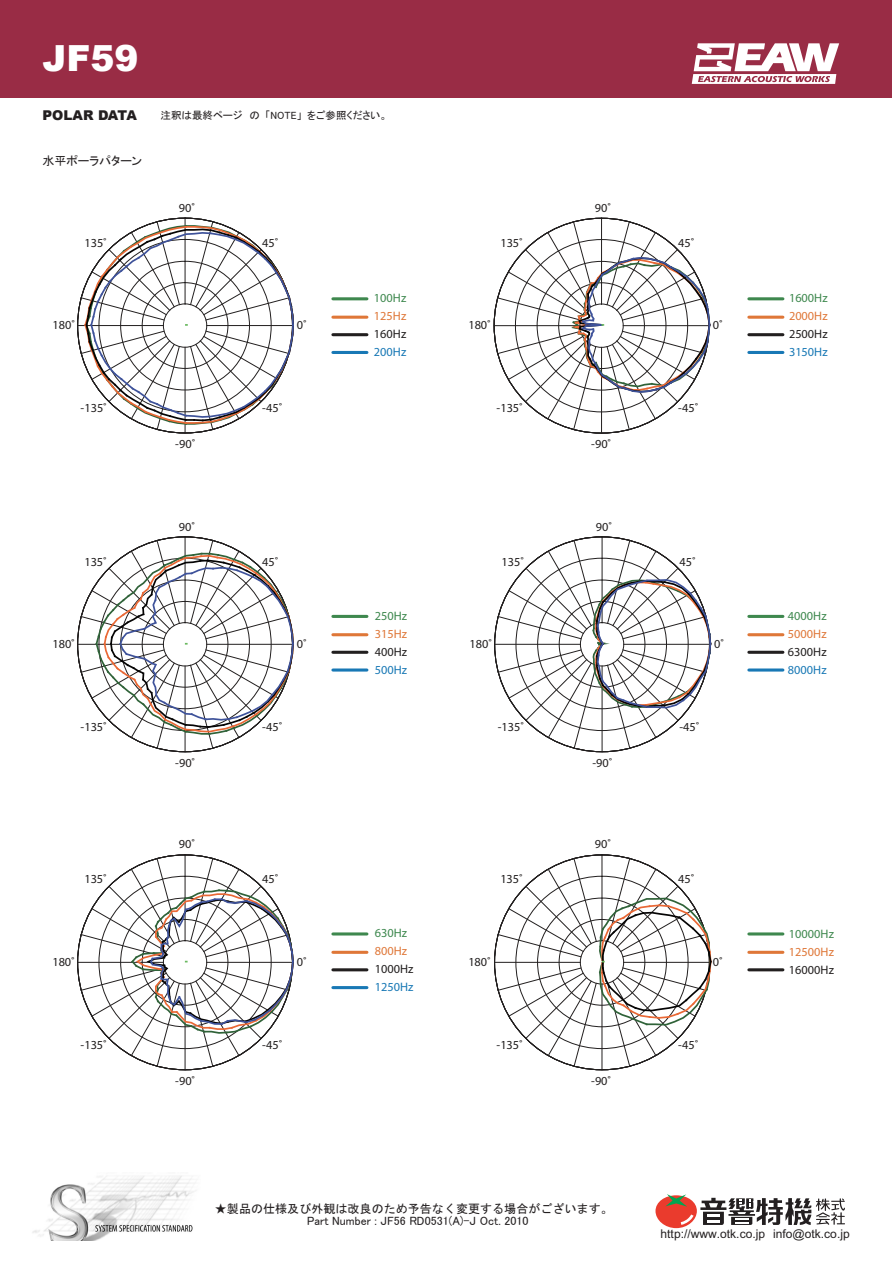
<style>
.page{position:relative;width:893px;height:1263px;background:#fff}
.page>*{position:absolute;margin:0;border:0;box-sizing:border-box;transform-origin:0 0}
.t1{font:900 36px "Arial";color:#fff}
.Arial_Black{font:900 13.5px "Arial";color:#231f20}
.t2{font:12.3px/18px "Myriad Pro";color:#221f1f}
.t3{font:12.3px/18px "Myriad Pro";color:#3e884e;text-align:justify}
.データ{font:12px "MS P Gothic";color:#231f20}
.t4{font:12px "Arial";color:#231f20}
.t5{font:12px "MS Gothic";color:#231f20}
.注意書き{font:10.5px "MS P Gothic";color:#231f20}
.s1{color:#df7738}
.s2{color:#221f1f}
.s3{color:#1878b5}
.s4{color:#3e884e}
</style>
<div class="page">
<div style="left:0;top:0;width:892px;height:97px;background:#992c45"></div>
<svg style="left:692px;top:43px;width:147px;height:41px"></svg>
<img style="left:32px;top:1175px;width:163px;height:65px">
<div style="left:655px;top:1195px;width:42px;height:33px;background:#ea3b2d;border-radius:50%"></div>
<svg style="left:665px;top:1194px;width:22px;height:12px"></svg>
<svg style="left:681px;top:1214px;width:13px;height:11px"></svg>
<svg style="left:700px;top:1198px;width:145px;height:27px"></svg>
<hr style="left:185px;top:218px;width:1px;height:86px;background:#221f1f">
<hr style="left:185px;top:347px;width:1px;height:86px;background:#221f1f">
<hr style="left:78px;top:325px;width:85px;height:1px;background:#221f1f">
<hr style="left:185px;top:537px;width:1px;height:86px;background:#221f1f">
<hr style="left:185px;top:666px;width:1px;height:86px;background:#221f1f">
<hr style="left:78px;top:644px;width:85px;height:1px;background:#221f1f">
<hr style="left:185px;top:855px;width:1px;height:86px;background:#221f1f">
<hr style="left:185px;top:984px;width:1px;height:86px;background:#221f1f">
<hr style="left:78px;top:962px;width:85px;height:1px;background:#221f1f">
<hr style="left:602px;top:855px;width:1px;height:86px;background:#221f1f">
<hr style="left:602px;top:984px;width:1px;height:86px;background:#221f1f">
<hr style="left:495px;top:962px;width:85px;height:1px;background:#221f1f">
<hr style="left:602px;top:537px;width:1px;height:86px;background:#221f1f">
<hr style="left:602px;top:666px;width:1px;height:86px;background:#221f1f">
<hr style="left:495px;top:644px;width:85px;height:1px;background:#221f1f">
<hr style="left:601px;top:218px;width:1px;height:86px;background:#221f1f">
<hr style="left:601px;top:347px;width:1px;height:86px;background:#221f1f">
<hr style="left:494px;top:325px;width:86px;height:1px;background:#221f1f">
<hr style="left:333px;top:333px;width:34px;height:3px;background:#221f1f">
<hr style="left:333px;top:316px;width:34px;height:3px;background:#df7738">
<hr style="left:333px;top:297px;width:34px;height:3px;background:#3e884e">
<hr style="left:333px;top:351px;width:34px;height:3px;background:#1878b5">
<hr style="left:749px;top:333px;width:34px;height:3px;background:#221f1f">
<hr style="left:749px;top:316px;width:34px;height:3px;background:#df7738">
<hr style="left:749px;top:297px;width:34px;height:3px;background:#3e884e">
<hr style="left:749px;top:351px;width:34px;height:3px;background:#1878b5">
<hr style="left:333px;top:651px;width:34px;height:3px;background:#221f1f">
<hr style="left:333px;top:633px;width:34px;height:3px;background:#df7738">
<hr style="left:333px;top:615px;width:34px;height:3px;background:#3e884e">
<hr style="left:333px;top:668px;width:34px;height:3px;background:#1878b5">
<hr style="left:749px;top:651px;width:34px;height:3px;background:#221f1f">
<hr style="left:749px;top:633px;width:34px;height:3px;background:#df7738">
<hr style="left:749px;top:615px;width:34px;height:3px;background:#3e884e">
<hr style="left:749px;top:668px;width:34px;height:3px;background:#1878b5">
<hr style="left:333px;top:968px;width:34px;height:3px;background:#221f1f">
<hr style="left:333px;top:951px;width:34px;height:3px;background:#df7738">
<hr style="left:333px;top:932px;width:34px;height:3px;background:#3e884e">
<hr style="left:333px;top:986px;width:34px;height:3px;background:#1878b5">
<hr style="left:749px;top:968px;width:34px;height:3px;background:#221f1f">
<hr style="left:749px;top:951px;width:34px;height:3px;background:#df7738">
<hr style="left:749px;top:932px;width:34px;height:3px;background:#3e884e">
<svg style="left:81px;top:221px;width:213px;height:209px"></svg>
<svg style="left:81px;top:540px;width:213px;height:209px"></svg>
<svg style="left:81px;top:858px;width:213px;height:209px"></svg>
<svg style="left:497px;top:221px;width:214px;height:209px"></svg>
<svg style="left:498px;top:540px;width:214px;height:209px"></svg>
<svg style="left:498px;top:858px;width:214px;height:209px"></svg>
<h1 class="t1" style="left:43px;top:32px;width:98px">JF59</h1>
<p class="Arial_Black" style="left:43px;top:105px;width:96px">POLAR DATA</p>
<p class="データ" style="left:43px;top:154px;width:101px">水平ポーラパターン</p>
<p class="注意書き" style="left:161px;top:110px;width:228px">注釈は最終ページ　の「NOTE」をご参照ください。</p>
<p class="t2" style="left:179px;top:198px;width:18px">90˚</p>
<p class="t2" style="left:595px;top:198px;width:18px">90˚</p>
<p class="t2" style="left:84px;top:233px;width:24px">135˚</p>
<p class="t2" style="left:262px;top:233px;width:18px">45˚</p>
<p class="t2" style="left:500px;top:233px;width:24px">135˚</p>
<p class="t2" style="left:678px;top:233px;width:18px">45˚</p>
<p class="t2" style="left:52px;top:316px;width:24px">180˚</p>
<p class="t2" style="left:297px;top:316px;width:12px">0˚</p>
<p class="t3" style="left:374px;top:289px;width:34px">100Hz <span class="s1">125Hz </span><span class="s2">160Hz </span><span class="s3">200Hz</span></p>
<p class="t2" style="left:468px;top:316px;width:24px">180˚</p>
<p class="t2" style="left:713px;top:316px;width:12px">0˚</p>
<p class="t3" style="left:789px;top:289px;width:40px">1600Hz <span class="s1">2000Hz </span><span class="s2">2500Hz </span><span class="s3">3150Hz</span></p>
<p class="t2" style="left:81px;top:399px;width:28px">-135˚</p>
<p class="t2" style="left:262px;top:399px;width:22px">-45˚</p>
<p class="t2" style="left:497px;top:399px;width:28px">-135˚</p>
<p class="t2" style="left:678px;top:399px;width:22px">-45˚</p>
<p class="t2" style="left:175px;top:435px;width:22px">-90˚</p>
<p class="t2" style="left:591px;top:435px;width:22px">-90˚</p>
<p class="t2" style="left:179px;top:517px;width:18px">90˚</p>
<p class="t2" style="left:596px;top:517px;width:18px">90˚</p>
<p class="t2" style="left:84px;top:552px;width:24px">135˚</p>
<p class="t2" style="left:262px;top:552px;width:18px">45˚</p>
<p class="t2" style="left:501px;top:552px;width:24px">135˚</p>
<p class="t2" style="left:679px;top:552px;width:18px">45˚</p>
<p class="t2" style="left:52px;top:635px;width:24px">180˚</p>
<p class="t2" style="left:297px;top:635px;width:12px">0˚</p>
<p class="t3" style="left:375px;top:607px;width:34px">250Hz <span class="s1">315Hz </span><span class="s2">400Hz </span><span class="s3">500Hz</span></p>
<p class="t2" style="left:469px;top:635px;width:24px">180˚</p>
<p class="t2" style="left:714px;top:635px;width:12px">0˚</p>
<p class="t3" style="left:788px;top:607px;width:40px">4000Hz <span class="s1">5000Hz </span><span class="s2">6300Hz </span><span class="s3">8000Hz</span></p>
<p class="t2" style="left:81px;top:718px;width:28px">-135˚</p>
<p class="t2" style="left:262px;top:718px;width:22px">-45˚</p>
<p class="t2" style="left:498px;top:718px;width:28px">-135˚</p>
<p class="t2" style="left:679px;top:718px;width:22px">-45˚</p>
<p class="t2" style="left:175px;top:754px;width:22px">-90˚</p>
<p class="t2" style="left:592px;top:754px;width:22px">-90˚</p>
<p class="t2" style="left:179px;top:835px;width:18px">90˚</p>
<p class="t2" style="left:595px;top:835px;width:18px">90˚</p>
<p class="t2" style="left:84px;top:870px;width:24px">135˚</p>
<p class="t2" style="left:262px;top:870px;width:18px">45˚</p>
<p class="t2" style="left:500px;top:870px;width:24px">135˚</p>
<p class="t2" style="left:678px;top:870px;width:18px">45˚</p>
<p class="t2" style="left:52px;top:952px;width:24px">180˚</p>
<p class="t2" style="left:297px;top:952px;width:12px">0˚</p>
<p class="t2" style="left:375px;top:924px;width:40px"><span class="s4">630Hz<br></span><span class="s1">800Hz<br></span>1000Hz<br><span class="s3">1250Hz</span></p>
<p class="t2" style="left:468px;top:952px;width:24px">180˚</p>
<p class="t2" style="left:713px;top:952px;width:12px">0˚</p>
<p class="t3" style="left:789px;top:924px;width:46px">10000Hz <span class="s1">12500Hz </span><span class="s2">16000Hz</span></p>
<p class="t2" style="left:81px;top:1036px;width:28px">-135˚</p>
<p class="t2" style="left:262px;top:1036px;width:22px">-45˚</p>
<p class="t2" style="left:497px;top:1035px;width:28px">-135˚</p>
<p class="t2" style="left:678px;top:1035px;width:22px">-45˚</p>
<p class="t2" style="left:175px;top:1071px;width:22px">-90˚</p>
<p class="t2" style="left:591px;top:1071px;width:22px">-90˚</p>
<p class="t5" style="left:215px;top:1202px;width:399px">★製品の仕様及び外観は改良のため予告なく変更する場合がございます。</p>
<p class="データ" style="left:307px;top:1215px;width:223px">Part Number : JF56 RD0531(A)-J Oct. 2010</p>
<p class="t4" style="left:661px;top:1226px;width:191px">http://www.otk.co.jp info@otk.co.jp</p>
</div>
